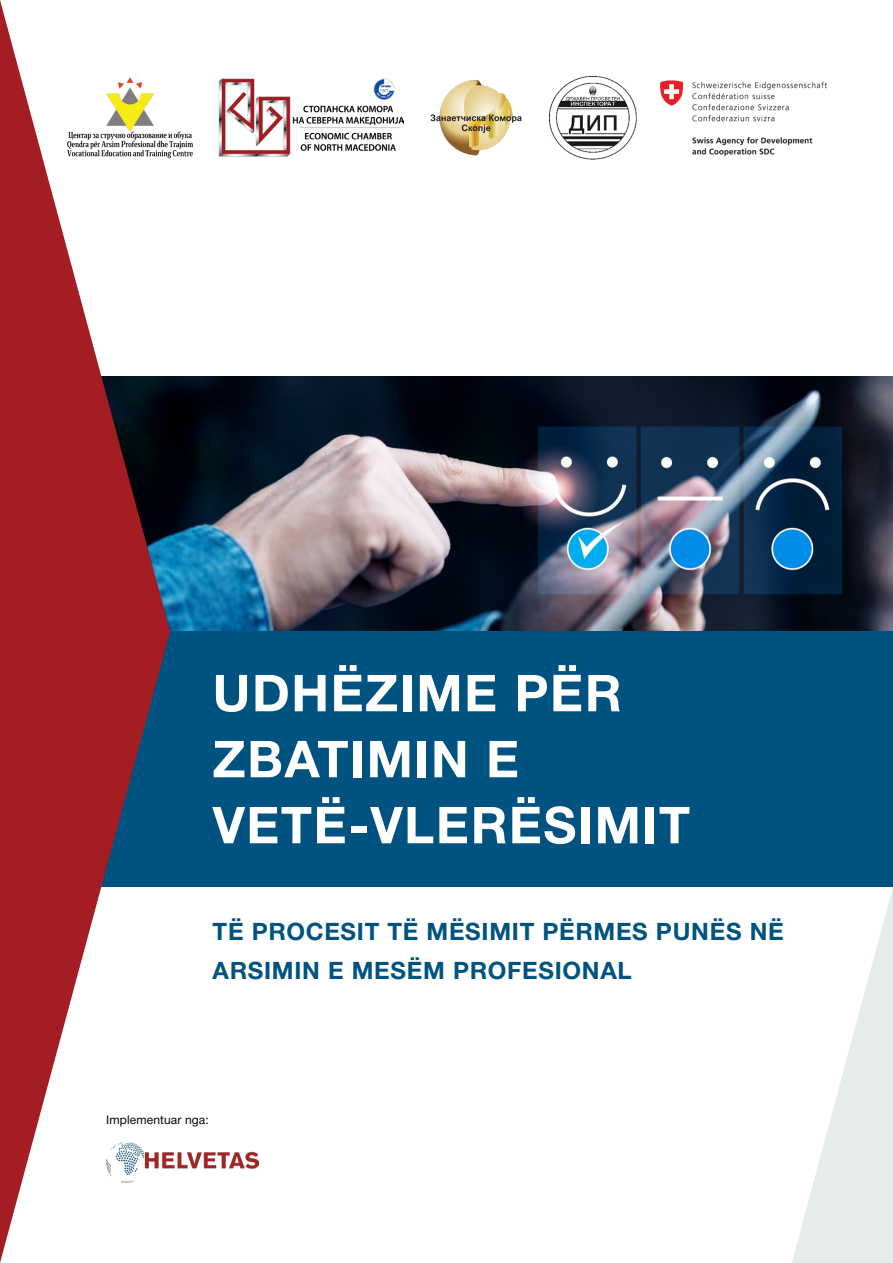
<style>
.page{position:relative;width:893px;height:1263px;background:#fff}
.page>*{position:absolute;margin:0;border:0;box-sizing:border-box;transform-origin:0 0}
.Brochure_Title{font:700 51px/66px "Helvetica Neue";letter-spacing:.03em;color:#fff}
.Broch_title_2{font:700 24px/39px "Helvetica Neue";letter-spacing:.03em;color:#005380}
.Table_Text{font:12px "Helvetica Neue";letter-spacing:.01em;color:#000}
</style>
<div class="page">
<img style="left:170px;top:376px;width:723px;height:255px">
<div style="left:0;top:631px;width:893px;height:256px;background:#005380"></div>
<img style="left:661px;top:80px;width:165px;height:76px">
<svg style="left:0;top:0;width:170px;height:1263px;fill:#a31d23"></svg>
<svg style="left:792px;top:888px;width:101px;height:375px"></svg>
<img style="left:65px;top:77px;width:128px;height:82px">
<img style="left:218px;top:79px;width:185px;height:78px">
<img style="left:430px;top:80px;width:92px;height:76px">
<img style="left:549px;top:77px;width:87px;height:82px">
<img style="left:106px;top:1142px;width:153px;height:41px">
<p class="Brochure_Title" style="left:213px;top:661px;width:479px">UDHËZIME PËR<br>ZBATIMIN E<br>VETË-VLERËSIMIT</p>
<p class="Broch_title_2" style="left:213px;top:912px;width:573px">TË PROCESIT TË MËSIMIT PËRMES PUNËS NË<br>ARSIMIN E MESËM PROFESIONAL</p>
<p class="Table_Text" style="left:106px;top:1111px;width:104px">Implementuar nga:</p>
</div>
